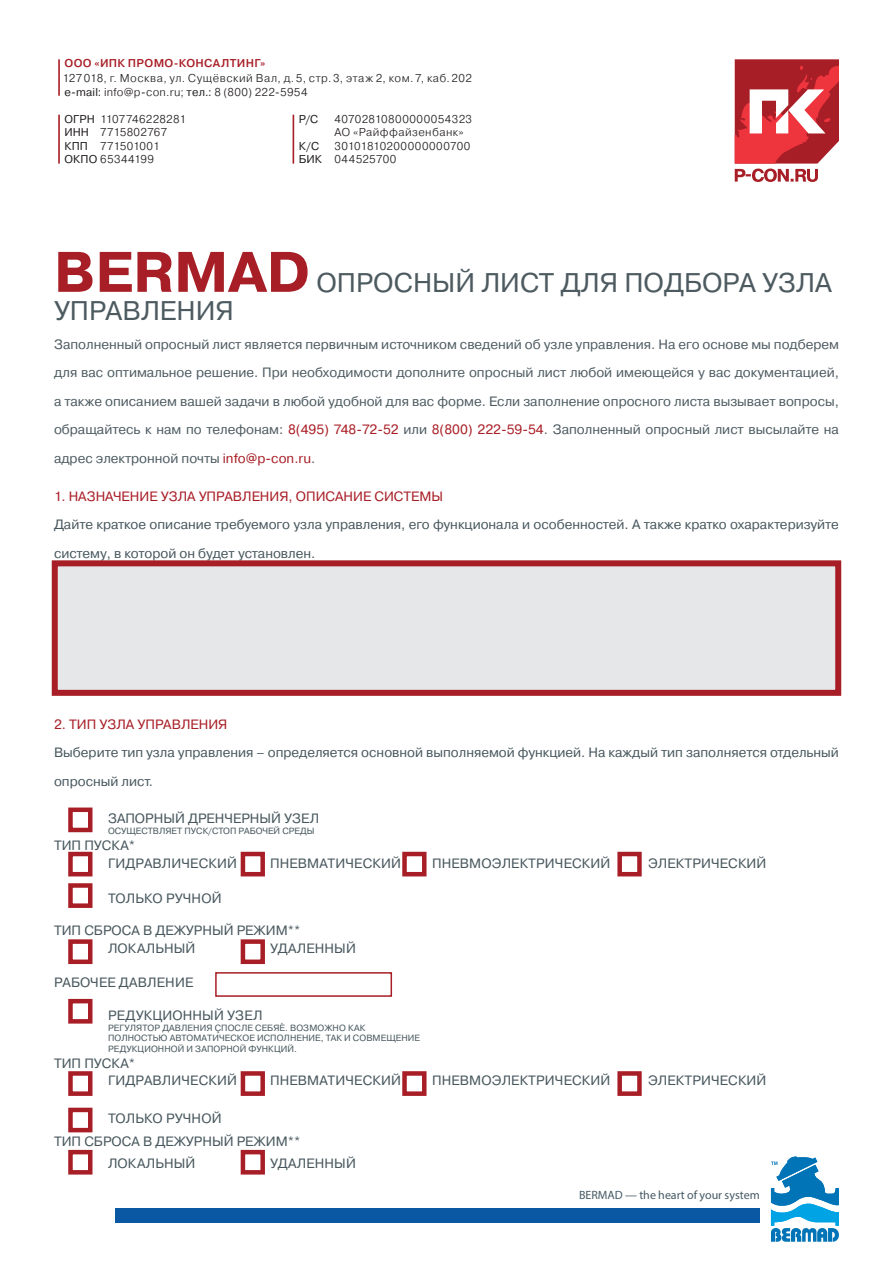
<style>
.page{position:relative;width:893px;height:1263px;background:#fff}
.page>*{position:absolute;margin:0;border:0;box-sizing:border-box;transform-origin:0 0}
.t1{font:27px/28.5px "Pragmatica";color:#4d5b61}
.t2{font:13.5px/28.5px "Pragmatica";color:#47575d}
.t3{font:13.5px/28.5px "Pragmatica";color:#4d5b61;text-align:justify}
.t4{font:13.5px "Pragmatica";color:#a81e26}
.t5{font:12px "Myriad Pro";color:#465a64}
.t6{font:300 11.4px/13.6px "Pragmatica";letter-spacing:.035em;color:#231f20}
.t7{font:500 11.4px "Pragmatica";letter-spacing:.03em;color:#a81e26}
.t8{font:11.4px "Pragmatica";color:#231f20}
.t9{font:9px "Pragmatica";letter-spacing:.01em;color:#47575d}
.s1{font-weight:400}
.s2{font-weight:700;font-size:57px;color:#a81e26}
.s3{color:#a81e26}
</style>
<div class="page">
<hr style="left:58px;top:59px;width:2px;height:37px;background:#a81e26">
<hr style="left:58px;top:115px;width:2px;height:49px;background:#a81e26">
<hr style="left:293px;top:115px;width:1px;height:49px;background:#a81e26">
<svg style="left:735px;top:59px;width:104px;height:123px"></svg>
<div style="left:115px;top:1208px;width:645px;height:15px;background:#0a58a4"></div>
<svg style="left:771px;top:1156px;width:68px;height:86px"></svg>
<div style="left:52px;top:560px;width:789px;height:136px;background:#e6e7e9;border:6px solid #a81e26"></div>
<div style="left:68px;top:807px;width:24px;height:25px;border:4px solid #a81e26"></div>
<div style="left:68px;top:852px;width:24px;height:24px;border:4px solid #a81e26"></div>
<div style="left:68px;top:883px;width:24px;height:25px;border:4px solid #a81e26"></div>
<div style="left:241px;top:852px;width:24px;height:24px;border:4px solid #a81e26"></div>
<div style="left:402px;top:852px;width:24px;height:24px;border:4px solid #a81e26"></div>
<div style="left:617px;top:852px;width:25px;height:24px;border:4px solid #a81e26"></div>
<div style="left:68px;top:939px;width:24px;height:25px;border:4px solid #a81e26"></div>
<div style="left:241px;top:939px;width:24px;height:25px;border:4px solid #a81e26"></div>
<div style="left:68px;top:999px;width:24px;height:24px;border:4px solid #a81e26"></div>
<div style="left:68px;top:1071px;width:24px;height:25px;border:4px solid #a81e26"></div>
<div style="left:241px;top:1071px;width:24px;height:25px;border:4px solid #a81e26"></div>
<div style="left:402px;top:1071px;width:24px;height:25px;border:4px solid #a81e26"></div>
<div style="left:617px;top:1071px;width:25px;height:25px;border:4px solid #a81e26"></div>
<div style="left:68px;top:1108px;width:24px;height:24px;border:4px solid #a81e26"></div>
<div style="left:68px;top:1150px;width:24px;height:24px;border:4px solid #a81e26"></div>
<div style="left:241px;top:1150px;width:24px;height:24px;border:4px solid #a81e26"></div>
<div style="left:215px;top:972px;width:177px;height:25px;border:2px solid #a81e26"></div>
<p class="t7" style="left:65px;top:56px;width:202px">ООО «ИПК ПРОМО-КОНСАЛТИНГ»</p>
<p class="t6" style="left:62px;top:71px;width:411px">127018, г. Москва, ул. Сущёвский Вал, д.5, стр.3, этаж 2, ком.7, каб.202 <span class="s1">e-mail:</span> info@p-con.ru; <span class="s1">тел.:</span> 8 (800) 222-5954</p>
<p class="t6" style="left:64px;top:112px;width:123px"><span class="s1">ОГРН</span> 1107746228281<br><span class="s1">ИНН</span> 7715802767<br><span class="s1">КПП</span> 771501001<br><span class="s1">ОКПО</span> 65344199</p>
<p class="t8" style="left:299px;top:112px;width:21px">Р/С</p>
<p class="t6" style="left:334px;top:112px;width:139px">40702810800000054323<br>АО «Райффайзенбанк»</p>
<p class="t8" style="left:299px;top:139px;width:22px">К/С</p>
<p class="t6" style="left:299px;top:139px;width:173px;text-indent:36px">30101810200000000700<br><span class="s1">БИК</span> 044525700</p>
<p class="t1" style="left:54px;top:269px;width:779px"><span class="s2">BERMAD</span> ОПРОСНЫЙ ЛИСТ ДЛЯ ПОДБОРА УЗЛА<br>УПРАВЛЕНИЯ</p>
<p class="t3" style="left:54px;top:330px;width:786px">Заполненный опросный лист является первичным источником сведений об узле управления. На его основе мы подберем для вас оптимальное решение. При необходимости дополните опросный лист любой имеющейся у вас документацией, а также описанием вашей задачи в любой удобной для вас форме. Если заполнение опросного листа вызывает вопросы, обращайтесь к нам по телефонам: <span class="s3">8(495) 748-72-52</span> или <span class="s3">8(800) 222-59-54</span>. Заполненный опросный лист высылайте на адрес электронной почты <span class="s3">info@p-con.ru</span>.</p>
<p class="t4" style="left:54px;top:488px;width:390px">1. НАЗНАЧЕНИЕ УЗЛА УПРАВЛЕНИЯ, ОПИСАНИЕ СИСТЕМЫ</p>
<p class="t2" style="left:54px;top:510px;width:786px">Дайте краткое описание требуемого узла управления, его функционала и особенностей. А также кратко охарактеризуйте систему, в которой он будет установлен.</p>
<p class="t4" style="left:54px;top:716px;width:175px">2. ТИП УЗЛА УПРАВЛЕНИЯ</p>
<p class="t2" style="left:54px;top:738px;width:786px">Выберите тип узла управления – определяется основной выполняемой функцией. На каждый тип заполняется отдельный опросный лист.</p>
<p class="t2" style="left:108px;top:805px;width:213px">ЗАПОРНЫЙ ДРЕНЧЕРНЫЙ УЗЕЛ</p>
<p class="t9" style="left:108px;top:826px;width:208px">ОСУЩЕСТВЛЯЕТ ПУСК/СТОП РАБОЧЕЙ СРЕДЫ</p>
<p class="t2" style="left:54px;top:832px;width:83px">ТИП ПУСКА*</p>
<p class="t2" style="left:108px;top:850px;width:130px">ГИДРАВЛИЧЕСКИЙ</p>
<p class="t2" style="left:270px;top:850px;width:132px">ПНЕВМАТИЧЕСКИЙ</p>
<p class="t2" style="left:432px;top:850px;width:180px">ПНЕВМОЭЛЕКТРИЧЕСКИЙ</p>
<p class="t2" style="left:648px;top:850px;width:120px">ЭЛЕКТРИЧЕСКИЙ</p>
<p class="t2" style="left:108px;top:884px;width:115px">ТОЛЬКО РУЧНОЙ</p>
<p class="t2" style="left:54px;top:916px;width:248px">ТИП СБРОСА В ДЕЖУРНЫЙ РЕЖИМ**</p>
<p class="t2" style="left:108px;top:934px;width:89px">ЛОКАЛЬНЫЙ</p>
<p class="t2" style="left:270px;top:934px;width:87px">УДАЛЕННЫЙ</p>
<p class="t2" style="left:54px;top:969px;width:141px">РАБОЧЕЕ ДАВЛЕНИЕ</p>
<p class="t2" style="left:108px;top:1001px;width:156px">РЕДУКЦИОННЫЙ УЗЕЛ</p>
<p class="t9" style="left:108px;top:1022px;width:259px">РЕГУЛЯТОР ДАВЛЕНИЯ ÇПОСЛЕ СЕБЯÈ. ВОЗМОЖНО КАК</p>
<p class="t9" style="left:108px;top:1033px;width:314px">ПОЛНОСТЬЮ АВТОМАТИЧЕСКОЕ ИСПОЛНЕНИЕ, ТАК И СОВМЕЩЕНИЕ</p>
<p class="t9" style="left:108px;top:1043px;width:190px">РЕДУКЦИОННОЙ И ЗАПОРНОЙ ФУНКЦИЙ.</p>
<p class="t2" style="left:54px;top:1050px;width:83px">ТИП ПУСКА*</p>
<p class="t2" style="left:108px;top:1066px;width:130px">ГИДРАВЛИЧЕСКИЙ</p>
<p class="t2" style="left:270px;top:1066px;width:132px">ПНЕВМАТИЧЕСКИЙ</p>
<p class="t2" style="left:432px;top:1066px;width:180px">ПНЕВМОЭЛЕКТРИЧЕСКИЙ</p>
<p class="t2" style="left:648px;top:1066px;width:120px">ЭЛЕКТРИЧЕСКИЙ</p>
<p class="t2" style="left:108px;top:1104px;width:115px">ТОЛЬКО РУЧНОЙ</p>
<p class="t2" style="left:54px;top:1127px;width:248px">ТИП СБРОСА В ДЕЖУРНЫЙ РЕЖИМ**</p>
<p class="t2" style="left:108px;top:1149px;width:89px">ЛОКАЛЬНЫЙ</p>
<p class="t2" style="left:270px;top:1149px;width:87px">УДАЛЕННЫЙ</p>
<p class="t5" style="left:579px;top:1188px;width:182px">BERMAD — the heart of your system</p>
</div>
